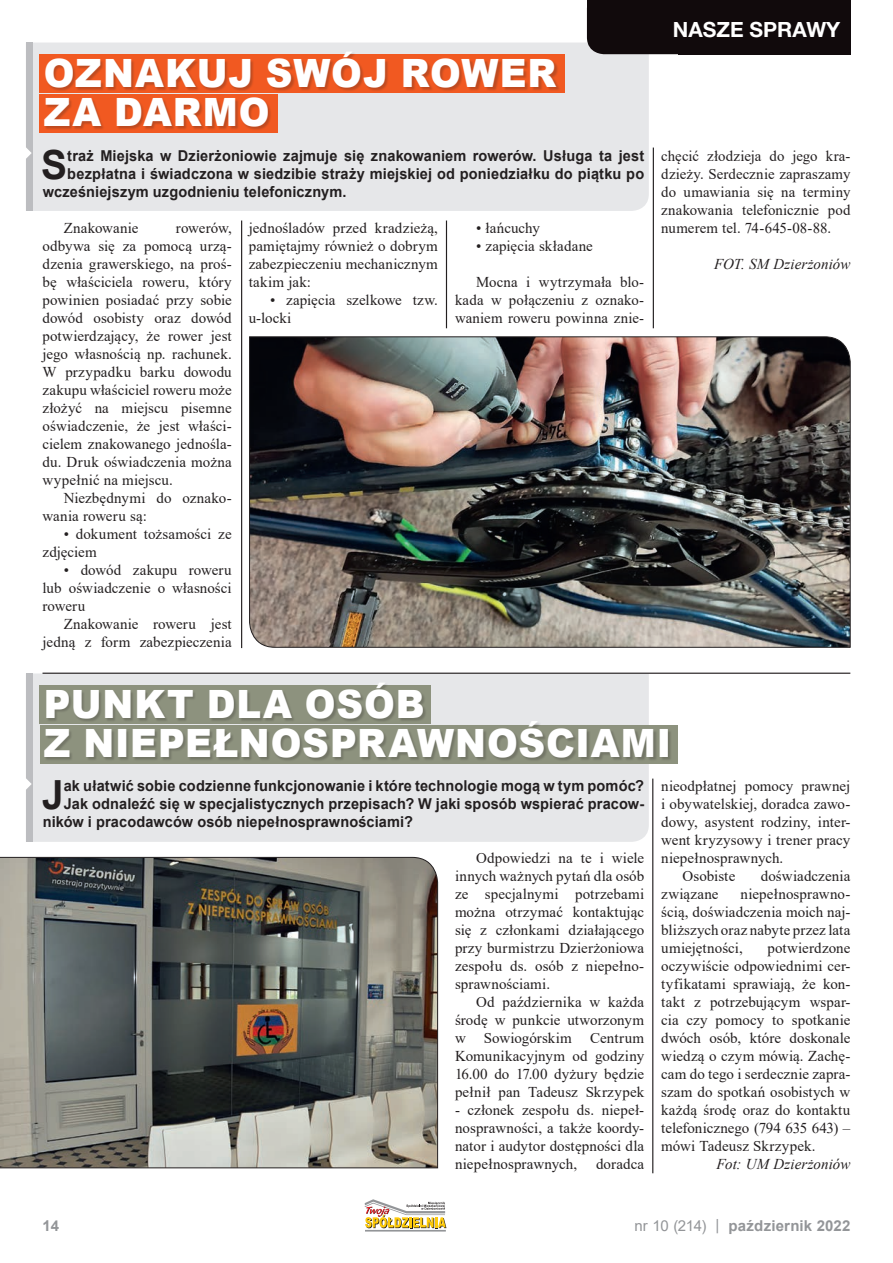
<style>
.page{position:relative;width:893px;height:1263px;background:#fff}
.page>*{position:absolute;margin:0;border:0;box-sizing:border-box;transform-origin:0 0}
.t1{font:700 40.2px "Arial";color:#231f20}
.t2{font:900 39px/39px "Arial";letter-spacing:.025em;color:#fff;scale:.95 1}
.t3{font:700 21px "Helvetica Neue LT Pro";color:#fff}
.t4{font:15px/18px "Times New Roman";letter-spacing:.005em;color:#231f20;text-align:justify}
.t5{font:700 15px "Arial";letter-spacing:.01em;color:#231f20}
.t6{font:italic 15px "Times New Roman";letter-spacing:.005em;color:#231f20}
.t7{font:700 15px "Arial";letter-spacing:.01em;color:#939598}
.s1{font-weight:400}
</style>
<div class="page">
<hr style="left:365px;top:1230px;width:81px;height:1px;background:#939598">
<svg style="left:365px;top:1199px;width:81px;height:29px"></svg>
<div style="left:33px;top:673px;width:616px;height:169px;background:#e6e7e9"></div>
<div style="left:26px;top:673px;width:7px;height:169px;background:#bcbdc0"></div>
<svg style="left:26px;top:778px;width:6px;height:12px"></svg>
<div style="left:40px;top:725px;width:638px;height:39px;background:#8d927e"></div>
<div style="left:45px;top:683px;width:627px;height:78px;background:#231f20;opacity:.25"></div>
<div style="left:33px;top:43px;width:616px;height:168px;background:#e6e7e9"></div>
<div style="left:26px;top:43px;width:7px;height:168px;background:#bcbdc0"></div>
<svg style="left:26px;top:147px;width:6px;height:12px"></svg>
<hr style="left:241px;top:221px;width:1px;height:427px;background:#231f20">
<hr style="left:446px;top:221px;width:1px;height:107px;background:#231f20">
<hr style="left:653px;top:148px;width:1px;height:180px;background:#231f20">
<hr style="left:653px;top:779px;width:1px;height:394px;background:#231f20">
<div style="left:40px;top:94px;width:238px;height:39px;background:#f15921"></div>
<div style="left:45px;top:52px;width:516px;height:79px;background:#231f20;opacity:.25"></div>
<div style="left:587px;top:0;width:263px;height:54px;background:#110a0c"></div>
<img style="left:249px;top:336px;width:602px;height:312px">
<svg style="left:0;top:857px;width:438px;height:311px"></svg>
<hr style="left:43px;top:673px;width:807px;height:1px;background:#231f20">
<h2 class="t2" style="left:44px;top:53px;width:541px">OZNAKUJ SWÓJ ROWER<br>ZA DARMO</h2>
<h1 class="t1" style="left:41px;top:137px;width:27px">S</h1>
<p class="t5" style="left:67px;top:145px;width:578px">traż Miejska w Dzierżoniowie zajmuje się znakowaniem rowerów. Usługa ta jest</p>
<p class="t5" style="left:67px;top:163px;width:578px">bezpłatna i świadczona w siedzibie straży miejskiej od poniedziałku do piątku po</p>
<p class="t5" style="left:43px;top:181px;width:305px">wcześniejszym uzgodnieniu telefonicznym.</p>
<p class="t4" style="left:64px;top:219px;width:76px">Znakowanie</p>
<p class="t4" style="left:43px;top:219px;width:191px;text-indent:133px">rowerów, odbywa się za pomocą urzą&shy;dzenia grawerskiego, na proś&shy;bę właściciela roweru, który powinien posiadać przy sobie dowód osobisty oraz dowód potwierdzający, że rower jest jego własnością np. rachunek.<br>W przypadku barku dowodu zakupu właściciel roweru może złożyć na miejscu pisemne oświadczenie, że jest właści&shy;cielem znakowanego jednośla&shy;du. Druk oświadczenia można wypełnić na miejscu.</p>
<p class="t4" style="left:43px;top:489px;width:191px;text-indent:21px">Niezbędnymi do oznako&shy;wania roweru są:</p>
<p class="t4" style="left:43px;top:525px;width:191px;text-indent:21px">• dokument tożsamości ze zdjęciem</p>
<p class="t4" style="left:43px;top:561px;width:191px;text-indent:21px">• dowód zakupu roweru lub oświadczenie o własności roweru</p>
<p class="t4" style="left:43px;top:615px;width:191px;text-align:right">Znakowanie roweru jest jedną z form zabezpieczenia</p>
<p class="t4" style="left:249px;top:219px;width:191px">jednośladów przed kradzieżą, pamiętajmy również o dobrym zabezpieczeniu mechanicznym takim jak:</p>
<p class="t4" style="left:249px;top:291px;width:191px;text-indent:21px">• zapięcia szelkowe tzw. u-locki</p>
<p class="t4" style="left:476px;top:219px;width:65px">• łańcuchy</p>
<p class="t4" style="left:476px;top:237px;width:118px">• zapięcia składane</p>
<p class="t4" style="left:455px;top:273px;width:191px;text-indent:21px">Mocna i wytrzymała blo&shy;kada w połączeniu z oznako&shy;waniem roweru powinna znie-</p>
<h3 class="t3" style="left:673px;top:16px;width:169px">NASZE SPRAWY</h3>
<p class="t4" style="left:661px;top:147px;width:191px">chęcić złodzieja do jego kra&shy;dzieży. Serdecznie zapraszamy do umawiania się na terminy znakowania telefonicznie pod numerem tel. 74-645-08-88.</p>
<p class="t6" style="left:714px;top:254px;width:138px">FOT. SM Dzierżoniów</p>
<h2 class="t2" style="left:44px;top:684px;width:662px">PUNKT DLA OSÓB<br>Z NIEPEŁNOSPRAWNOŚCIAMI</h2>
<h1 class="t1" style="left:42px;top:767px;width:23px">J</h1>
<p class="t5" style="left:64px;top:775px;width:582px">ak ułatwić sobie codzienne funkcjonowanie i które technologie mogą w tym pomóc?</p>
<p class="t5" style="left:64px;top:793px;width:582px">Jak odnaleźć się w specjalistycznych przepisach? W jaki sposób wspierać pracow-</p>
<p class="t5" style="left:43px;top:811px;width:372px">ników i pracodawców osób niepełnosprawnościami?</p>
<p class="t4" style="left:455px;top:849px;width:191px;text-indent:21px">Odpowiedzi na te i wiele innych ważnych pytań dla osób ze specjalnymi potrzebami można otrzymać kontaktując się z członkami działającego przy burmistrzu Dzierżoniowa zespołu ds. osób z niepełno&shy;sprawnościami.</p>
<p class="t4" style="left:455px;top:993px;width:191px;text-indent:21px">Od października w każda środę w punkcie utworzonym w Sowiogórskim Centrum Komunikacyjnym od godziny 16.00 do 17.00 dyżury będzie pełnił pan Tadeusz Skrzypek</p>
<p class="t4" style="left:455px;top:1101px;width:191px">- członek zespołu ds. niepeł&shy;nosprawności, a także koordy&shy;nator i audytor dostępności dla niepełnosprawnych,</p>
<p class="t4" style="left:596px;top:1155px;width:50px">doradca</p>
<p class="t4" style="left:661px;top:777px;width:191px">nieodpłatnej pomocy prawnej</p>
<p class="t4" style="left:661px;top:795px;width:191px">i obywatelskiej, doradca zawo-</p>
<p class="t4" style="left:661px;top:813px;width:191px">dowy, asystent rodziny, inter-</p>
<p class="t4" style="left:661px;top:831px;width:191px">went kryzysowy i trener pracy</p>
<p class="t4" style="left:661px;top:849px;width:124px">niepełnosprawnych.</p>
<p class="t4" style="left:682px;top:867px;width:54px">Osobiste</p>
<p class="t4" style="left:761px;top:867px;width:91px">doświadczenia</p>
<p class="t4" style="left:661px;top:885px;width:59px">związane</p>
<p class="t4" style="left:661px;top:885px;width:191px;text-indent:79px">niepełnosprawno&shy;ścią, doświadczenia moich naj&shy;bliższych oraz nabyte przez lata umiejętności,</p>
<p class="t4" style="left:661px;top:939px;width:191px;text-indent:106px">potwierdzone oczywiście odpowiednimi cer&shy;tyfikatami sprawiają, że kon&shy;takt z potrzebującym wspar&shy;cia czy pomocy to spotkanie dwóch osób, które doskonale wiedzą o czym mówią. Zachę&shy;cam do tego i serdecznie zapra&shy;szam do spotkań osobistych w każdą środę oraz do kontaktu telefonicznego (794 635 643) – mówi Tadeusz Skrzypek.</p>
<p class="t6" style="left:716px;top:1154px;width:135px">Fot: UM Dzierżoniów</p>
<p class="t7" style="left:43px;top:1215px;width:18px">14</p>
<p class="t7" style="left:635px;top:1215px;width:217px"><span class="s1">nr 10 (214) |</span> październik 2022</p>
</div>
